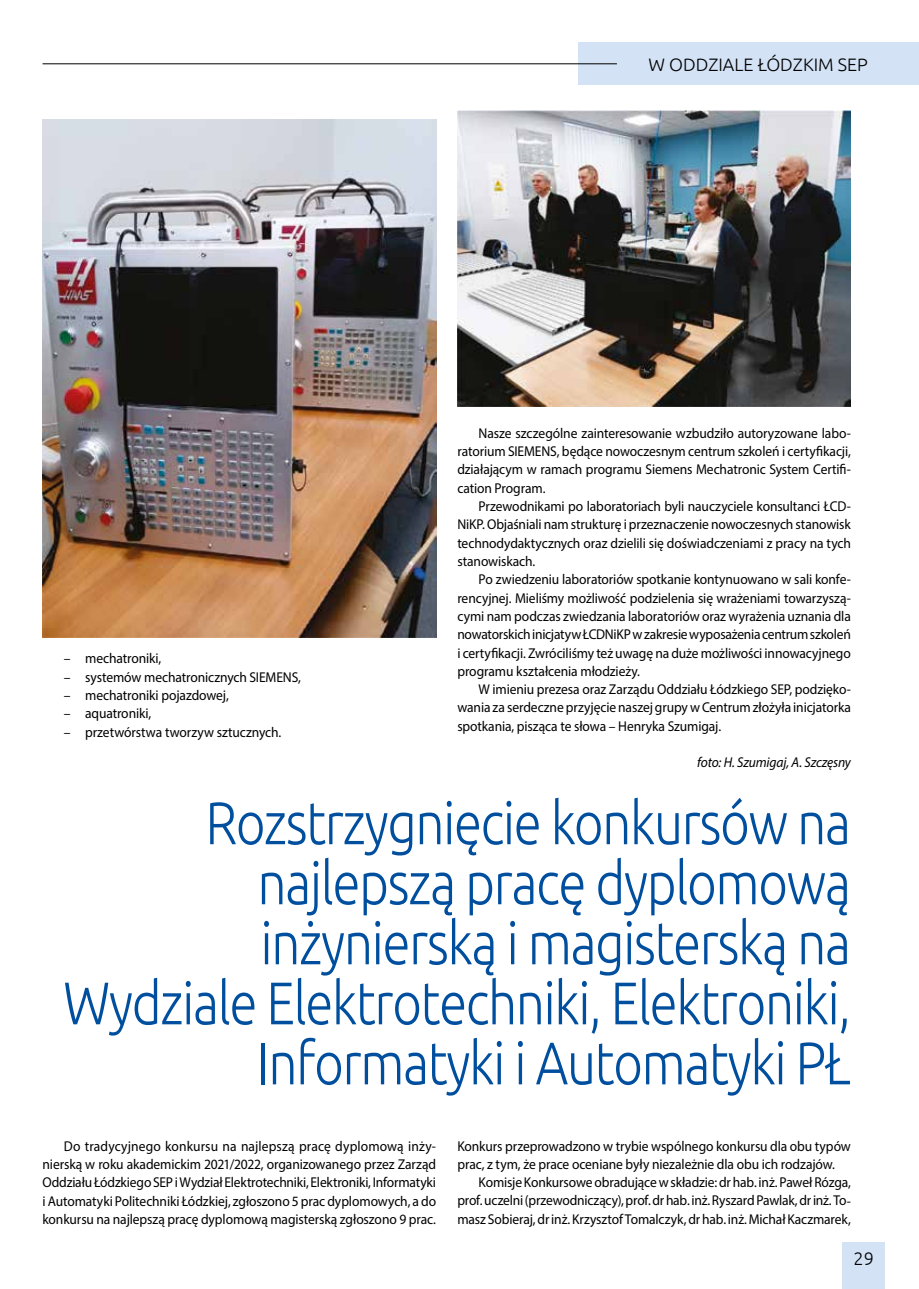
<style>
.page{position:relative;width:919px;height:1289px;background:#fff}
.page>*{position:absolute;margin:0;border:0;box-sizing:border-box;transform-origin:0 0}
.t1{font:300 60px/60px "Ubuntu";letter-spacing:-.025em;color:#004f9f;text-align:right;scale:.85 1}
.t2{font:300 18px "Ubuntu";color:#000}
.t3{font:14.25px/18.3px "Myriad Pro";letter-spacing:-.005em;color:#000;text-align:justify;scale:.95 1}
.t4{font:italic 14.25px "Myriad Pro";letter-spacing:-.01em;color:#000;scale:.95 1}
</style>
<div class="page">
<div style="left:842px;top:1242px;width:42px;height:46px;background:#d3e2f5"></div>
<div style="left:578px;top:43px;width:340px;height:42px;background:#d3e2f5"></div>
<hr style="left:43px;top:63px;width:574px;height:1px;background:#000">
<img style="left:43px;top:119px;width:393px;height:519px">
<img style="left:457px;top:111px;width:393px;height:295px">
<p class="t2" style="left:648px;top:54px;width:221px">W ODDZIALE ŁÓDZKIM SEP</p>
<p class="t3" style="left:457px;top:423px;width:416px;text-indent:21px">Nasze szczególne zainteresowanie wzbudziło autoryzowane labo&shy;ratorium SIEMENS, będące nowoczesnym centrum szkoleń i certyfikacji, działającym w ramach programu Siemens Mechatronic System Certifi&shy;cation Program.</p>
<p class="t3" style="left:457px;top:497px;width:416px;text-indent:21px">Przewodnikami po laboratoriach byli nauczyciele konsultanci ŁCD-NiKP. Objaśniali nam strukturę i przeznaczenie nowoczesnych stanowisk technodydaktycznych oraz dzielili się doświadczeniami z pracy na tych stanowiskach.</p>
<p class="t3" style="left:457px;top:570px;width:416px;text-indent:21px">Po zwiedzeniu laboratoriów spotkanie kontynuowano w sali konfe&shy;rencyjnej. Mieliśmy możliwość podzielenia się wrażeniami towarzyszą&shy;cymi nam podczas zwiedzania laboratoriów oraz wyrażenia uznania dla nowatorskich inicjatyw ŁCDNiKP w zakresie wyposażenia centrum szkoleń i certyfikacji. Zwróciliśmy też uwagę na duże możliwości innowacyjnego programu kształcenia młodzieży.</p>
<p class="t3" style="left:457px;top:680px;width:416px;text-indent:21px">W imieniu prezesa oraz Zarządu Oddziału Łódzkiego SEP, podzięko&shy;wania za serdeczne przyjęcie naszej grupy w Centrum złożyła inicjatorka spotkania, pisząca te słowa – Henryka Szumigaj.</p>
<p class="t4" style="left:697px;top:753px;width:163px">foto: H. Szumigaj, A. Szczęsny</p>
<h1 class="t1" style="left:63px;top:791px;width:928px">Rozstrzygnięcie konkursów na najlepszą pracę dyplomową inżynierską i magisterską na<br>Wydziale Elektrotechniki, Elektroniki,<br>Informatyki i Automatyki PŁ</h1>
<p class="t3" style="left:64px;top:649px;width:104px">– mechatroniki,</p>
<p class="t3" style="left:64px;top:667px;width:251px">– systemów mechatronicznych SIEMENS,</p>
<p class="t3" style="left:64px;top:685px;width:175px">– mechatroniki pojazdowej,</p>
<p class="t3" style="left:64px;top:704px;width:94px">– aquatroniki,</p>
<p class="t3" style="left:64px;top:722px;width:230px">– przetwórstwa tworzyw sztucznych.</p>
<p class="t3" style="left:43px;top:1136px;width:416px;text-indent:21px">Do tradycyjnego konkursu na najlepszą pracę dyplomową inży&shy;nierską w roku akademickim 2021/2022, organizowanego przez Zarząd Oddziału Łódzkiego SEP i Wydział Elektrotechniki, Elektroniki, Informatyki i Automatyki Politechniki Łódzkiej, zgłoszono 5 prac dyplomowych, a do konkursu na najlepszą pracę dyplomową magisterską zgłoszono 9 prac.</p>
<p class="t3" style="left:457px;top:1136px;width:416px">Konkurs przeprowadzono w trybie wspólnego konkursu dla obu typów prac, z tym, że prace oceniane były niezależnie dla obu ich rodzajów.</p>
<p class="t3" style="left:457px;top:1172px;width:416px;text-indent:21px">Komisje Konkursowe obradujące w składzie: dr hab. inż. Paweł Rózga, prof. uczelni (przewodniczący), prof. dr hab. inż. Ryszard Pawlak, dr inż. To&shy;masz Sobieraj, dr inż. Krzysztof Tomalczyk, dr hab. inż. Michał Kaczmarek,</p>
<p class="t2" style="left:853px;top:1247px;width:22px">29</p>
</div>
